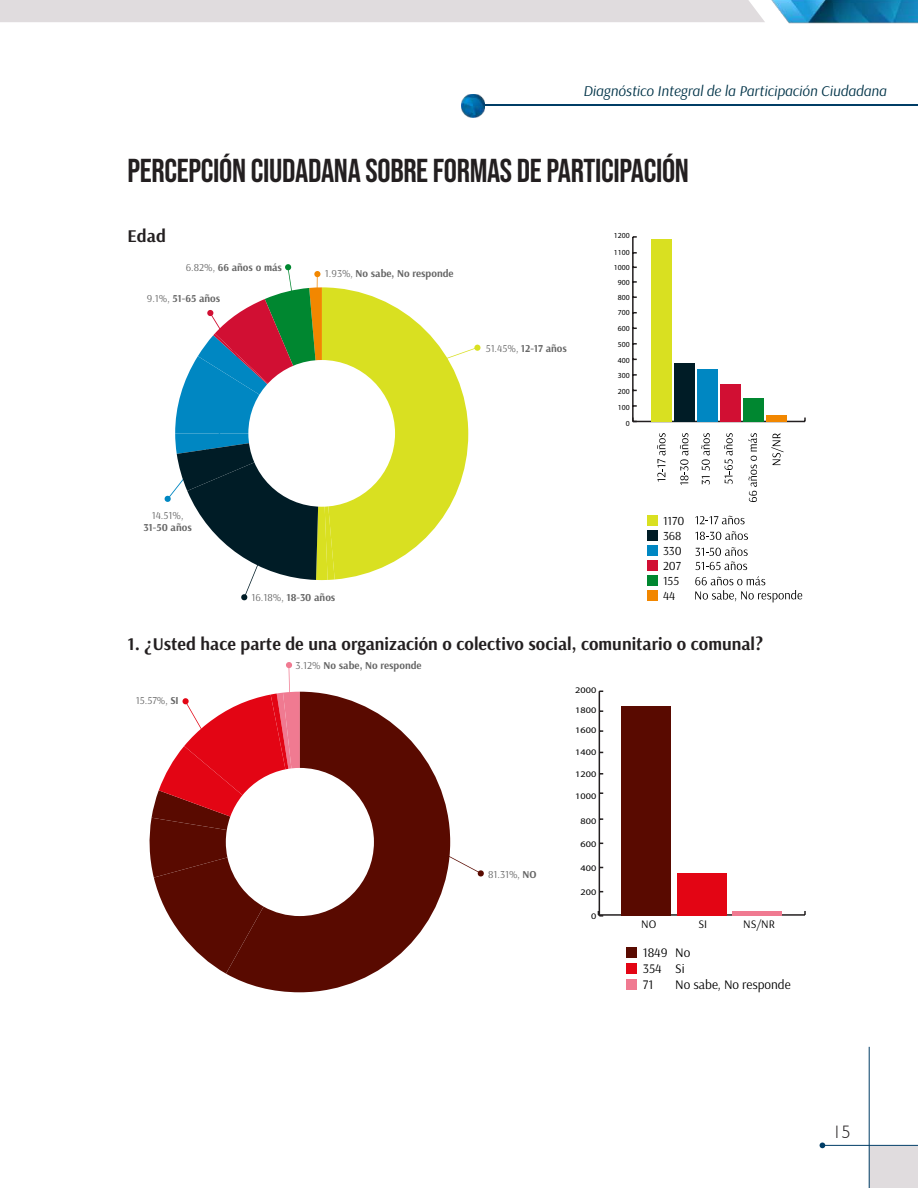
<style>
.page{position:relative;width:918px;height:1188px;background:#fff}
.page>*{position:absolute;margin:0;border:0;box-sizing:border-box;transform-origin:0 0}
.t1{font:33px "Bebas Neue";letter-spacing:-.01em;color:#231f20}
.t2{font:700 18px "Arsenal";color:#231f20}
.t3{font:300 18px "Humanist 521 BT";color:#231f20}
.t4{font:italic 15px "Arsenal";color:#003348}
.t5{font:13.2px/15.9px "Arsenal";color:#000}
.t6{font:12.45px/14.9px "Arsenal";color:#000}
.t7{font:11.55px "Arsenal";color:#000}
.t8{font:700 10.65px "Arsenal";color:#666}
.t9{font:10.65px "Arsenal";color:#666}
.t10{font:8.55px "Myriad Pro";color:#000;scale:1.2 1}
.t11{font:7.65px "Myriad Pro";color:#000}
.s1{font-weight:400}
.s2{font-weight:700}
</style>
<div class="page">
<div style="left:869px;top:1146px;width:49px;height:42px;background:#e0dcde"></div>
<hr style="left:822px;top:1145px;width:96px;height:1px;background:#003d66">
<svg style="left:820px;top:1143px;width:5px;height:5px"></svg>
<hr style="left:869px;top:1047px;width:1px;height:141px;background:#003d66">
<hr style="left:477px;top:105px;width:441px;height:1px;background:#003d66">
<img style="left:462px;top:94px;width:23px;height:24px">
<img style="left:771px;top:0;width:147px;height:24px">
<div style="left:0;top:0;width:765px;height:22px;background:#e0dcde"></div>
<svg style="left:695px;top:516px;width:50px;height:8px"></svg>
<svg style="left:695px;top:531px;width:53px;height:9px"></svg>
<svg style="left:695px;top:547px;width:53px;height:23px"></svg>
<svg style="left:695px;top:576px;width:107px;height:26px"></svg>
<div style="left:647px;top:530px;width:10px;height:10px;background:#001c26"></div>
<div style="left:647px;top:515px;width:10px;height:11px;background:#d9e021"></div>
<div style="left:647px;top:545px;width:10px;height:11px;background:#0087c2"></div>
<div style="left:647px;top:560px;width:10px;height:11px;background:#d10f33"></div>
<div style="left:647px;top:575px;width:10px;height:11px;background:#008730"></div>
<div style="left:647px;top:590px;width:10px;height:11px;background:#f28700"></div>
<svg style="left:771px;top:433px;width:13px;height:32px"></svg>
<svg style="left:748px;top:433px;width:9px;height:69px"></svg>
<svg style="left:680px;top:433px;width:8px;height:52px"></svg>
<svg style="left:724px;top:433px;width:9px;height:51px"></svg>
<svg style="left:701px;top:433px;width:9px;height:52px"></svg>
<svg style="left:657px;top:433px;width:9px;height:49px"></svg>
<hr style="left:633px;top:421px;width:172px;height:1px;background:#231f20">
<hr style="left:632px;top:237px;width:2px;height:184px;background:#231f20">
<div style="left:766px;top:415px;width:21px;height:7px;background:#f28700"></div>
<div style="left:743px;top:398px;width:21px;height:24px;background:#008730"></div>
<div style="left:720px;top:384px;width:21px;height:38px;background:#d10f33"></div>
<div style="left:697px;top:369px;width:21px;height:53px;background:#0087c2"></div>
<div style="left:674px;top:363px;width:21px;height:59px;background:#001c26"></div>
<div style="left:651px;top:239px;width:21px;height:183px;background:#d9e021"></div>
<div style="left:285px;top:264px;width:6px;height:7px;background:#008730;border-radius:50%"></div>
<svg style="left:164px;top:267px;width:315px;height:334px"></svg>
<div style="left:248px;top:360px;width:147px;height:147px;background:#fff;border-radius:50%"></div>
<div style="left:626px;top:963px;width:11px;height:11px;background:#e30514"></div>
<div style="left:626px;top:947px;width:11px;height:11px;background:#590a00"></div>
<div style="left:626px;top:979px;width:11px;height:11px;background:#f07a91"></div>
<hr style="left:598px;top:914px;width:207px;height:2px;background:#231f20">
<hr style="left:599px;top:691px;width:1px;height:225px;background:#231f20">
<svg style="left:598px;top:911px;width:5px;height:6px"></svg>
<hr style="left:732px;top:911px;width:50px;height:4px;background:#f07a91">
<div style="left:677px;top:873px;width:50px;height:42px;background:#e30514"></div>
<div style="left:622px;top:706px;width:49px;height:209px;background:#590a00"></div>
<svg style="left:450px;top:856px;width:34px;height:21px"></svg>
<svg style="left:227px;top:692px;width:223px;height:300px;fill:#590a00"></svg>
<svg style="left:149px;top:662px;width:151px;height:312px"></svg>
<h3 class="t4" style="left:583px;top:82px;width:305px">Diagnóstico Integral de la Participación Ciudadana</h3>
<h1 class="t1" style="left:128px;top:151px;width:563px">PERCEPCIÓN CIUDADANA SOBRE FORMAS DE PARTICIPACIÓN</h1>
<h2 class="t2" style="left:128px;top:224px;width:40px">Edad</h2>
<p class="t11" style="left:614px;top:231px;width:17px">1200</p>
<p class="t11" style="left:614px;top:247px;width:17px">1100</p>
<p class="t8" style="left:186px;top:261px;width:98px"><span class="s1">6.82%,</span> 66 años o más</p>
<p class="t8" style="left:325px;top:267px;width:130px"><span class="s1">1.93%,</span> No sabe, No responde</p>
<p class="t11" style="left:614px;top:263px;width:17px">1000</p>
<p class="t11" style="left:618px;top:277px;width:13px">900</p>
<p class="t8" style="left:147px;top:292px;width:75px"><span class="s1">9.1%,</span> 51-65 años</p>
<p class="t11" style="left:618px;top:292px;width:13px">800</p>
<p class="t11" style="left:618px;top:308px;width:13px">700</p>
<p class="t11" style="left:618px;top:324px;width:13px">600</p>
<p class="t8" style="left:486px;top:341px;width:83px"><span class="s1">51.45%,</span> 12-17 años</p>
<p class="t11" style="left:618px;top:339px;width:13px">500</p>
<p class="t11" style="left:618px;top:355px;width:13px">400</p>
<p class="t11" style="left:618px;top:371px;width:13px">300</p>
<p class="t11" style="left:618px;top:387px;width:13px">200</p>
<p class="t11" style="left:618px;top:402px;width:13px">100</p>
<p class="t11" style="left:626px;top:418px;width:5px">0</p>
<p class="t9" style="left:152px;top:509px;width:33px">14.51%,</p>
<p class="t8" style="left:143px;top:521px;width:50px">31-50 años</p>
<p class="t8" style="left:251px;top:591px;width:86px"><span class="s1">16.18%,</span> 18-30 años</p>
<p class="t6" style="left:663px;top:514px;width:23px">1170<br>368<br>330<br>207<br>155<br>44</p>
<h2 class="t2" style="left:128px;top:632px;width:637px">1. ¿Usted hace parte de una organización o colectivo social, comunitario o comunal?</h2>
<p class="t9" style="left:136px;top:694px;width:44px">15.57%, <span class="s2">SI</span></p>
<p class="t8" style="left:296px;top:659px;width:128px"><span class="s1">3.12%</span> No sabe, No responde</p>
<p class="t9" style="left:488px;top:867px;width:50px">81.31%, <span class="s2">NO</span></p>
<p class="t10" style="left:575px;top:685px;width:19px">2000</p>
<p class="t10" style="left:575px;top:705px;width:19px">1800</p>
<p class="t10" style="left:575px;top:725px;width:19px">1600</p>
<p class="t10" style="left:575px;top:747px;width:19px">1400</p>
<p class="t10" style="left:575px;top:769px;width:19px">1200</p>
<p class="t10" style="left:575px;top:791px;width:19px">1000</p>
<p class="t10" style="left:581px;top:815px;width:15px">800</p>
<p class="t10" style="left:581px;top:839px;width:15px">600</p>
<p class="t10" style="left:581px;top:863px;width:15px">400</p>
<p class="t10" style="left:581px;top:887px;width:15px">200</p>
<p class="t10" style="left:591px;top:911px;width:6px">0</p>
<p class="t7" style="left:641px;top:917px;width:17px">NO</p>
<p class="t7" style="left:698px;top:917px;width:10px">SI</p>
<p class="t7" style="left:743px;top:917px;width:33px">NS/NR</p>
<p class="t5" style="left:643px;top:945px;width:49px">1849 No<br>354 Si<br>71</p>
<p class="t5" style="left:675px;top:977px;width:117px">No sabe, No responde</p>
<h2 class="t3" style="left:833px;top:1121px;width:20px">15</h2>
</div>
